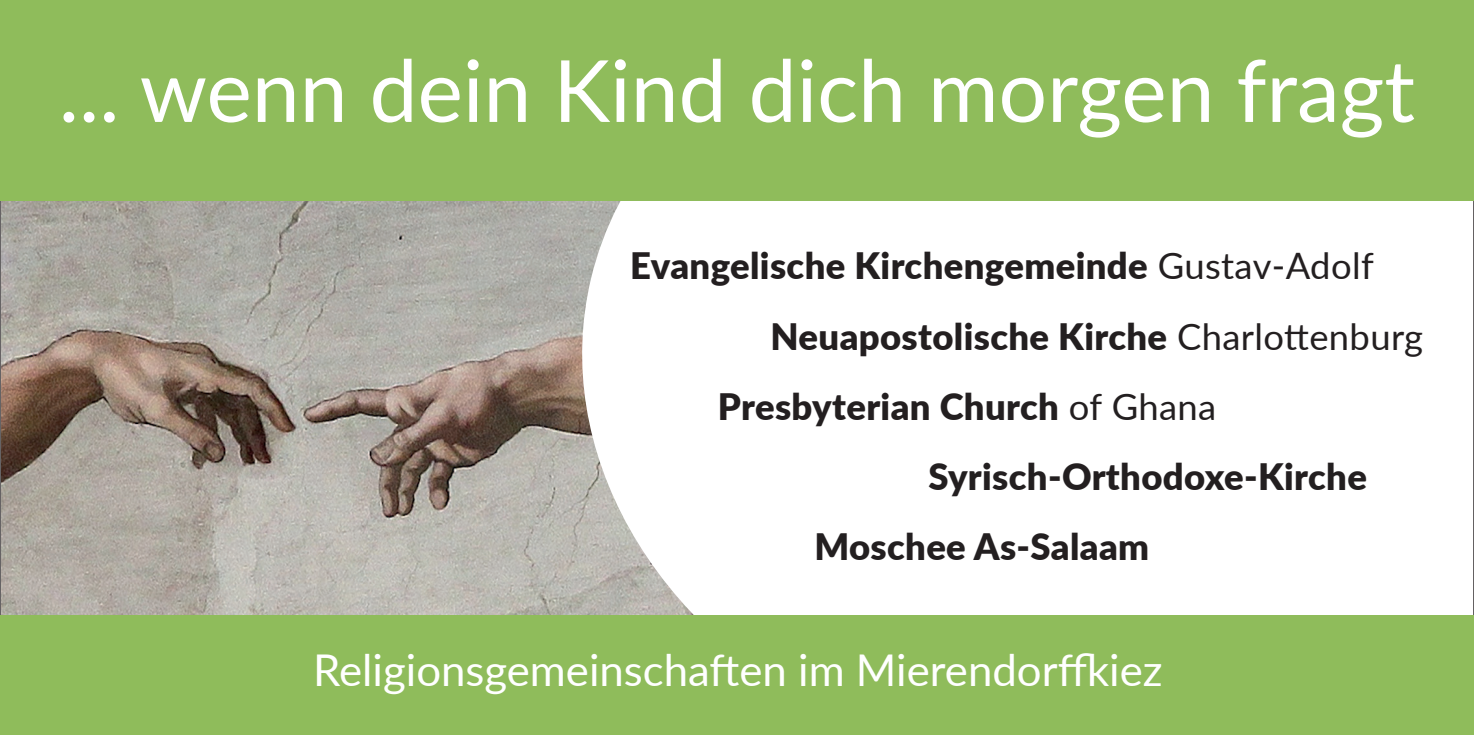
<style>
.page{position:relative;width:1474px;height:735px;background:#fff}
.page>*{position:absolute;margin:0;border:0;box-sizing:border-box;transform-origin:0 0}
.t1{font:85.75px "Lato";color:#fff}
.t2{font:43.75px "Lato";color:#fff}
.t3{font:900 36.4px "Lato";letter-spacing:.01em;color:#231f20}
.s1{font-weight:400}
</style>
<div class="page">
<img style="left:2px;top:200px;width:548px;height:414px">
<svg style="left:550px;top:200px;width:848px;height:414px"></svg>
<div style="left:0;top:0;width:1473px;height:200px;background:#8fbc5b"></div>
<div style="left:0;top:614px;width:1473px;height:120px;background:#8fbc5b"></div>
<h1 class="t1" style="left:59px;top:29px;width:1357px">... wenn dein Kind dich morgen fragt</h1>
<p class="t3" style="left:630px;top:238px;width:745px">Evangelische Kirchengemeinde <span class="s1">Gustav-Adolf</span></p>
<p class="t3" style="left:770px;top:309px;width:654px">Neuapostolische Kirche <span class="s1">Charlottenburg</span></p>
<p class="t3" style="left:718px;top:379px;width:500px">Presbyterian Church <span class="s1">of Ghana</span></p>
<p class="t3" style="left:928px;top:449px;width:440px">Syrisch-Orthodoxe-Kirche</p>
<p class="t3" style="left:814px;top:519px;width:336px">Moschee As-Salaam</p>
<p class="t2" style="left:313px;top:638px;width:851px">Religionsgemeinschaften im Mierendorffkiez</p>
</div>
